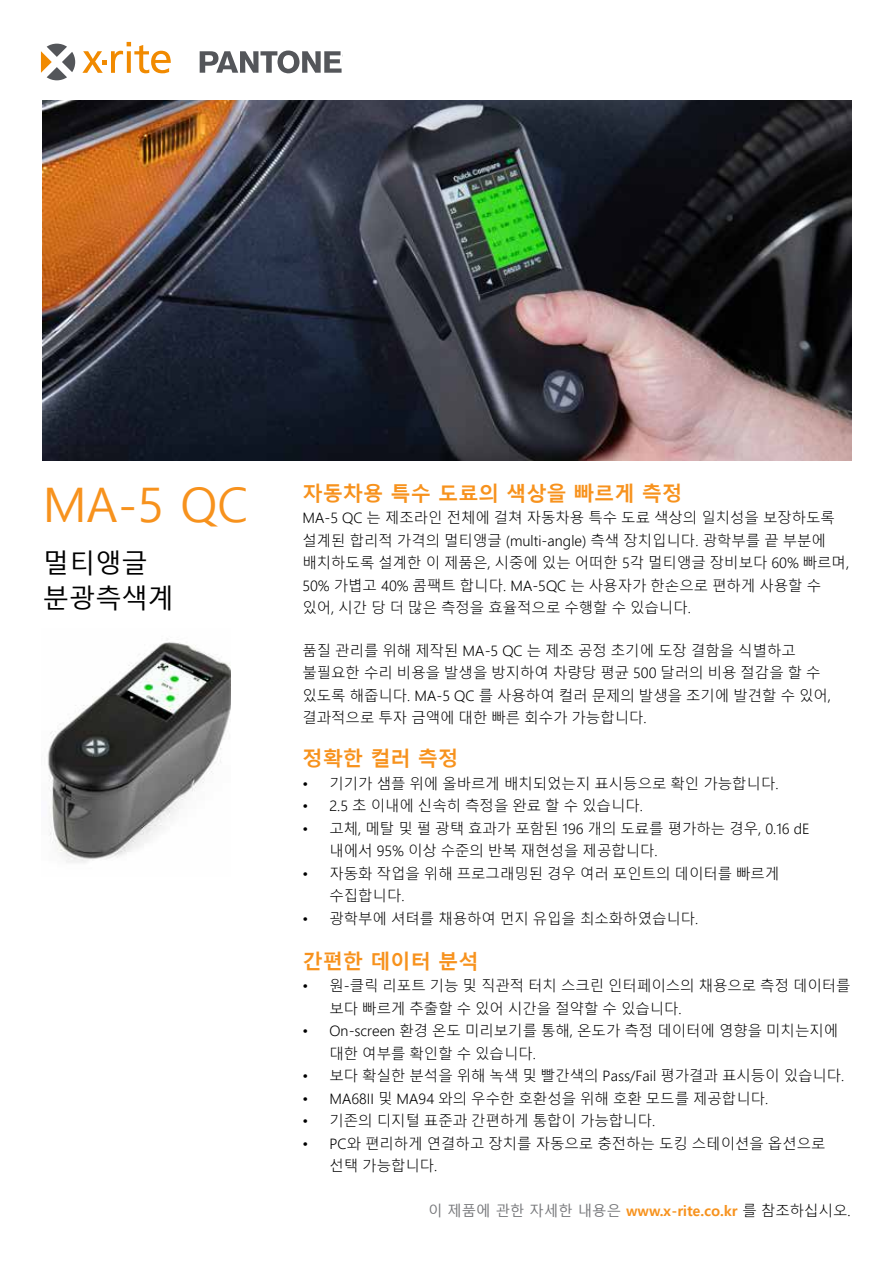
<style>
.page{position:relative;width:893px;height:1263px;background:#fff}
.page>*{position:absolute;margin:0;border:0;box-sizing:border-box;transform-origin:0 0}
.t1{font:47.7px "Malgun Gothic";color:#f7921d}
.t2{font:26.25px/35.4px "Malgun Gothic";color:#000}
.t3{font:700 20.25px "Malgun Gothic";color:#f7921d}
.t4{font:300 14.4px/22.5px "Malgun Gothic";color:#000}
.t5{font:700 14.4px "Malgun Gothic";color:#f7921d}
.s1{font-weight:400;color:#77787b}
.s2{font-weight:300;color:#000}
</style>
<div class="page">
<img style="left:42px;top:100px;width:809px;height:360px">
<svg style="left:200px;top:51px;width:142px;height:22px"></svg>
<svg style="left:82px;top:42px;width:89px;height:31px"></svg>
<svg style="left:41px;top:44px;width:34px;height:36px"></svg>
<img style="left:47px;top:642px;width:184px;height:221px">
<h1 class="t1" style="left:43px;top:477px;width:206px">MA-5 QC</h1>
<h3 class="t3" style="left:302px;top:481px;width:381px">자동차용 특수 도료의 색상을 빠르게 측정</h3>
<p class="t4" style="left:302px;top:507px;width:548px">MA-5 QC 는 제조라인 전체에 걸쳐 자동차용 특수 도료 색상의 일치성을 보장하도록 설계된 합리적 가격의 멀티앵글 (multi-angle) 측색 장치입니다. 광학부를 끝 부분에 배치하도록 설계한 이 제품은, 시중에 있는 어떠한 5각 멀티앵글 장비보다 60% 빠르며, 50% 가볍고 40% 콤팩트 합니다. MA-5QC 는 사용자가 한손으로 편하게 사용할 수 있어, 시간 당 더 많은 측정을 효율적으로 수행할 수 있습니다.</p>
<p class="t4" style="left:302px;top:640px;width:530px">품질 관리를 위해 제작된 MA-5 QC 는 제조 공정 초기에 도장 결함을 식별하고 불필요한 수리 비용을 발생을 방지하여 차량당 평균 500 달러의 비용 절감을 할 수 있도록 해줍니다. MA-5 QC 를 사용하여 컬러 문제의 발생을 조기에 발견할 수 있어, 결과적으로 투자 금액에 대한 빠른 회수가 가능합니다.</p>
<h3 class="t3" style="left:302px;top:747px;width:158px">정확한 컬러 측정</h3>
<p class="t4" style="left:302px;top:772px;width:478px">• 기기가 샘플 위에 올바르게 배치되었는지 표시등으로 확인 가능합니다.</p>
<p class="t4" style="left:302px;top:795px;width:342px">• 2.5 초 이내에 신속히 측정을 완료 할 수 있습니다.</p>
<p class="t4" style="left:329px;top:817px;width:482px;text-indent:-27px">• 고체, 메탈 및 펄 광택 효과가 포함된 196 개의 도료를 평가하는 경우, 0.16 dE 내에서 95% 이상 수준의 반복 재현성을 제공합니다.</p>
<p class="t4" style="left:329px;top:862px;width:451px;text-indent:-27px">• 자동화 작업을 위해 프로그래밍된 경우 여러 포인트의 데이터를 빠르게 수집합니다.</p>
<p class="t4" style="left:302px;top:907px;width:398px">• 광학부에 셔텨를 채용하여 먼지 유입을 최소화하였습니다.</p>
<h3 class="t3" style="left:302px;top:949px;width:178px">간편한 데이터 분석</h3>
<p class="t4" style="left:329px;top:975px;width:523px;text-indent:-27px">• 원-클릭 리포트 기능 및 직관적 터치 스크린 인터페이스의 채용으로 측정 데이터를 보다 빠르게 추출할 수 있어 시간을 절약할 수 있습니다.</p>
<p class="t4" style="left:329px;top:1020px;width:510px;text-indent:-27px">• On-screen 환경 온도 미리보기를 통해, 온도가 측정 데이터에 영향을 미치는지에 대한 여부를 확인할 수 있습니다.</p>
<p class="t4" style="left:302px;top:1065px;width:544px">• 보다 확실한 분석을 위해 녹색 및 빨간색의 Pass/Fail 평가결과 표시등이 있습니다.</p>
<p class="t4" style="left:302px;top:1087px;width:467px">• MA68II 및 MA94 와의 우수한 호환성을 위해 호환 모드를 제공합니다.</p>
<p class="t4" style="left:302px;top:1110px;width:354px">• 기존의 디지털 표준과 간편하게 통합이 가능합니다.</p>
<p class="t4" style="left:329px;top:1132px;width:498px;text-indent:-27px">• PC와 편리하게 연결하고 장치를 자동으로 충전하는 도킹 스테이션을 옵션으로 선택 가능합니다.</p>
<p class="t5" style="left:428px;top:1202px;width:424px"><span class="s1">이 제품에 관한 자세한 내용은</span> www.x-rite.co.kr <span class="s2">를 참조하십시오.</span></p>
<h2 class="t2" style="left:43px;top:546px;width:133px">멀티앵글 분광측색계</h2>
</div>
